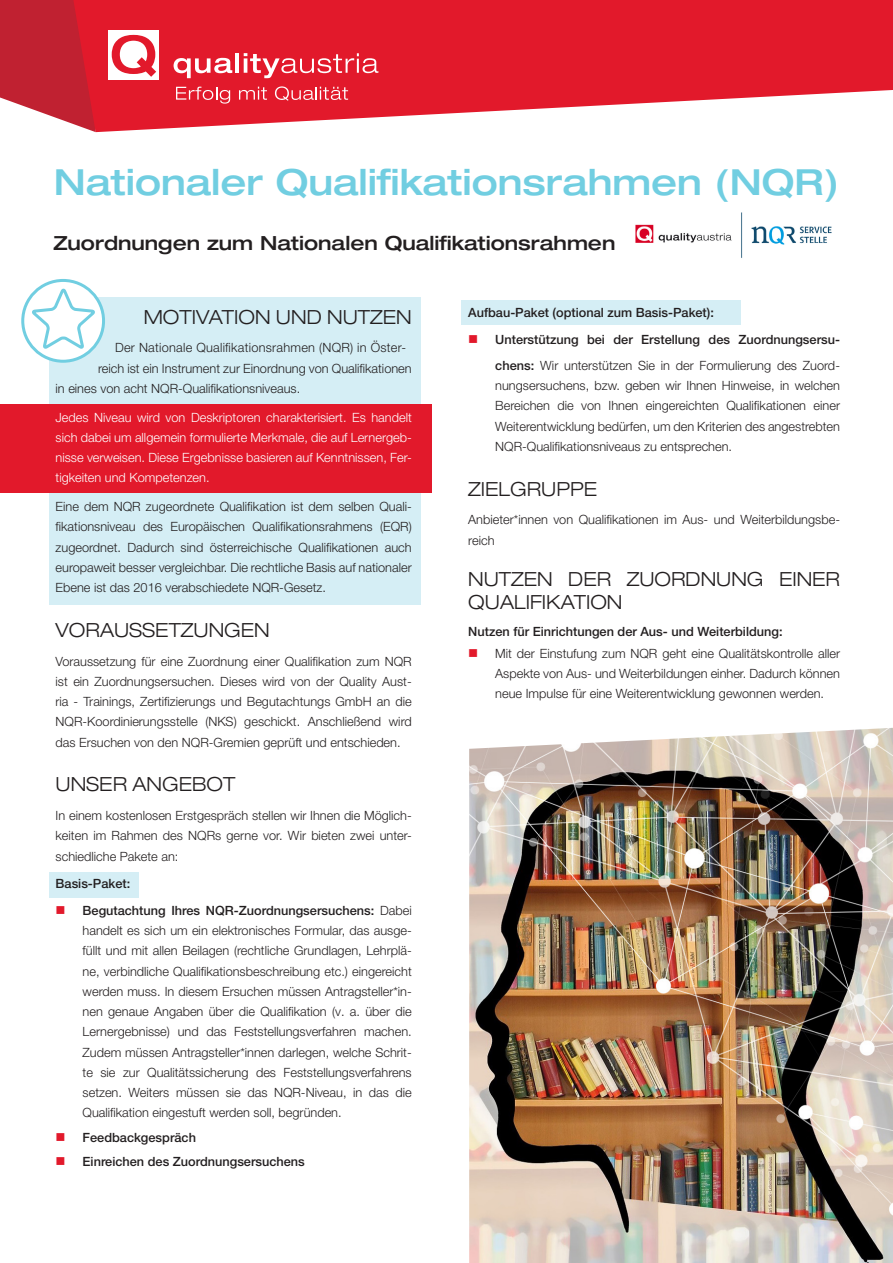
<style>
.page{position:relative;width:893px;height:1263px;background:#fff}
.page>*{position:absolute;margin:0;border:0;box-sizing:border-box;transform-origin:0 0}
.t1{font:500 expanded 36px "Helvetica Neue LT Pro";color:#71cee1}
.Zwischentitel{font:300 expanded 19.5px "Helvetica Neue LT Pro";color:#231f20}
.Untertitel{font:500 expanded 19.5px "Helvetica Neue LT Pro";color:#231f20}
.Fließtext{font:300 expanded 19.5px/22.5px "Helvetica Neue LT Pro";color:#231f20}
.Fließtext-2{font:300 12.75px/20.2px "Helvetica Neue LT Pro";color:#231f20;text-align:justify}
.Hervorgehobene_Überschrift{font:500 12.75px/25.5px "Helvetica Neue LT Pro";color:#231f20}
.Fließtext-3{font:300 12.75px/20.2px "Helvetica Neue LT Pro";color:#fff;text-align:justify}
.Fließtext-4{font:300 12.75px "Helvetica Neue LT Pro";letter-spacing:.02em;color:#231f20}
.s1{font-weight:500}
.s2{font-weight:300}
</style>
<div class="page">
<svg style="left:0;top:0;width:71px;height:124px"></svg>
<svg style="left:71px;top:0;width:822px;height:132px;fill:#e2192b"></svg>
<svg style="left:174px;top:58px;width:58px;height:20px"></svg>
<hr style="left:235px;top:53px;width:4px;height:20px;background:#fff">
<svg style="left:244px;top:53px;width:134px;height:25px"></svg>
<div style="left:108px;top:30px;width:50px;height:49px;background:#fff"></div>
<svg style="left:112px;top:35px;width:44px;height:42px"></svg>
<svg style="left:176px;top:87px;width:54px;height:17px"></svg>
<svg style="left:239px;top:87px;width:28px;height:13px"></svg>
<svg style="left:275px;top:86px;width:73px;height:15px"></svg>
<div style="left:461px;top:300px;width:280px;height:25px;background:#d5eef5"></div>
<div style="left:49px;top:872px;width:89px;height:25px;background:#d5eef5"></div>
<div style="left:49px;top:297px;width:372px;height:308px;background:#d5eef5"></div>
<div style="left:24px;top:281px;width:78px;height:79px;background:#fff;border-radius:50%"></div>
<div style="left:0;top:404px;width:432px;height:88px;background:#e2192b"></div>
<svg style="left:30px;top:287px;width:66px;height:64px"></svg>
<div style="left:21px;top:279px;width:84px;height:84px;border:3px solid #71cee1;border-radius:50%"></div>
<img style="left:469px;top:728px;width:424px;height:535px">
<img style="left:635px;top:212px;width:197px;height:46px">
<p class="t1" style="left:54px;top:159px;width:787px">Nationaler Qualifikationsrahmen (NQR)</p>
<p class="Untertitel" style="left:53px;top:230px;width:563px">Zuordnungen zum Nationalen Qualifikationsrahmen</p>
<p class="Zwischentitel" style="left:144px;top:305px;width:269px">MOTIVATION UND NUTZEN</p>
<p class="Fließtext-4" style="left:115px;top:340px;width:292px">Der Nationale Qualifikationsrahmen (NQR) in Öster-</p>
<p class="Fließtext-2" style="left:98px;top:358px;width:315px">reich ist ein Instrument zur Einordnung von Qualifikationen</p>
<p class="Fließtext-2" style="left:56px;top:378px;width:246px">in eines von acht NQR-Qualifikationsniveaus.</p>
<p class="Fließtext-3" style="left:56px;top:407px;width:358px">Jedes Niveau wird von Deskriptoren charakterisiert. Es handelt sich dabei um allgemein formulierte Merkmale, die auf Lernergeb&shy;nisse verweisen. Diese Ergebnisse basieren auf Kenntnissen, Fer&shy;tigkeiten und Kompetenzen.</p>
<p class="Fließtext-2" style="left:56px;top:496px;width:358px">Eine dem NQR zugeordnete Qualifikation ist dem selben Quali&shy;fikationsniveau des Europäischen Qualifikationsrahmens (EQR) zugeordnet. Dadurch sind österreichische Qualifikationen auch europaweit besser vergleichbar. Die rechtliche Basis auf nationaler Ebene ist das 2016 verabschiedete NQR-Gesetz.</p>
<p class="Zwischentitel" style="left:56px;top:618px;width:216px">VORAUSSETZUNGEN</p>
<p class="Fließtext-2" style="left:56px;top:651px;width:358px">Voraussetzung für eine Zuordnung einer Qualifikation zum NQR ist ein Zuordnungsersuchen. Dieses wird von der Quality Aust&shy;ria - Trainings, Zertifizierungs und Begutachtungs GmbH an die NQR-Koordinierungsstelle (NKS) geschickt. Anschließend wird das Ersuchen von den NQR-Gremien geprüft und entschieden.</p>
<p class="Zwischentitel" style="left:56px;top:772px;width:181px">UNSER ANGEBOT</p>
<p class="Fließtext-2" style="left:56px;top:805px;width:358px">In einem kostenlosen Erstgespräch stellen wir Ihnen die Möglich&shy;keiten im Rahmen des NQRs gerne vor. Wir bieten zwei unter&shy;schiedliche Pakete an:</p>
<p class="Hervorgehobene_Überschrift" style="left:56px;top:870px;width:76px">Basis-Paket:</p>
<p class="Fließtext-2" style="left:83px;top:900px;width:331px"><span class="s1">Begutachtung Ihres NQR-Zuordnungsersuchens:</span> Dabei handelt es sich um ein elektronisches Formular, das ausge&shy;füllt und mit allen Beilagen (rechtliche Grundlagen, Lehrplä&shy;ne, verbindliche Qualifikationsbeschreibung etc.) eingereicht werden muss. In diesem Ersuchen müssen Antragsteller*in&shy;nen genaue Angaben über die Qualifikation (v. a. über die Lernergebnisse) und das Feststellungsverfahren machen.<br>Zudem müssen Antragsteller*innen darlegen, welche Schrit&shy;te sie zur Qualitätssicherung des Feststellungsverfahrens setzen. Weiters müssen sie das NQR-Niveau, in das die Qualifikation eingestuft werden soll, begründen.</p>
<p class="Hervorgehobene_Überschrift" style="left:83px;top:1124px;width:115px">Feedbackgespräch</p>
<p class="Hervorgehobene_Überschrift" style="left:83px;top:1149px;width:224px">Einreichen des Zuordnungsersuchens</p>
<p class="Hervorgehobene_Überschrift" style="left:468px;top:300px;width:247px">Aufbau-Paket (optional zum Basis-Paket):</p>
<p class="Hervorgehobene_Überschrift" style="left:495px;top:327px;width:346px">Unterstützung bei der Erstellung des Zuordnungsersu&shy;chens: <span class="s2">Wir unterstützen Sie in der Formulierung des Zuord-</span></p>
<p class="Fließtext-2" style="left:495px;top:375px;width:346px">nungsersuchens, bzw. geben wir Ihnen Hinweise, in welchen Bereichen die von Ihnen eingereichten Qualifikationen einer Weiterentwicklung bedürfen, um den Kriterien des angestrebten NQR-Qualifikationsniveaus zu entsprechen.</p>
<p class="Zwischentitel" style="left:468px;top:477px;width:130px">ZIELGRUPPE</p>
<p class="Fließtext-2" style="left:468px;top:509px;width:373px">Anbieter*innen von Qualifikationen im Aus- und Weiterbildungsbe&shy;reich</p>
<p class="Fließtext" style="left:468px;top:567px;width:373px">NUTZEN DER ZUORDNUNG EINER<br>QUALIFIKATION</p>
<p class="Hervorgehobene_Überschrift" style="left:468px;top:618px;width:316px">Nutzen für Einrichtungen der Aus- und Weiterbildung:</p>
<p class="Fließtext-2" style="left:495px;top:643px;width:346px">Mit der Einstufung zum NQR geht eine Qualitätskontrolle aller Aspekte von Aus- und Weiterbildungen einher. Dadurch können neue Impulse für eine Weiterentwicklung gewonnen werden.</p>
</div>
